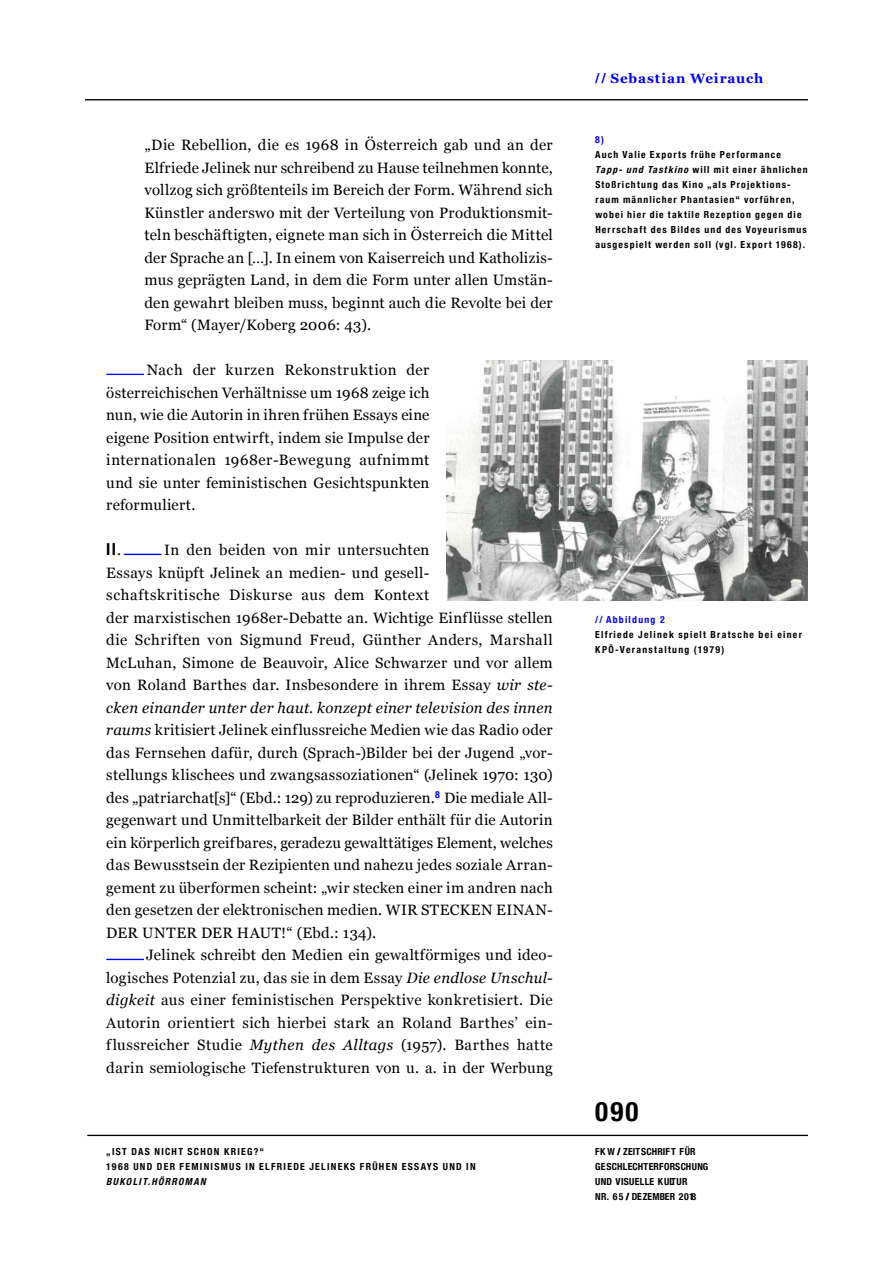
<style>
.page{position:relative;width:893px;height:1263px;background:#fff}
.page>*{position:absolute;margin:0;border:0;box-sizing:border-box;transform-origin:0 0}
.t1{font:700 condensed 27px "Helvetica Neue";color:#000}
.t2{font:700 condensed 16.5px "Helvetica Neue";color:#000}
.t3{font:15px/22.5px "Georgia";letter-spacing:.02em;color:#000;text-align:justify}
.t4{font:700 13.5px "Georgia";letter-spacing:.06em;color:#00f}
.t5{font:700 condensed 9.75px/15px "Helvetica Neue";letter-spacing:.115em;color:#000}
.t6{font:700 condensed 9.75px/15px "Helvetica Neue";letter-spacing:.135em;color:#000}
.t7{font:700 condensed 9.75px/15px "Helvetica Neue";letter-spacing:.025em;color:#000}
.t8{font:italic 700 condensed 9.75px "Helvetica Neue";color:#000}
.t9{font:700 condensed 9.75px "Helvetica Neue";letter-spacing:.13em;color:#00f}
.s1{font-family:"Georgia";font-weight:400;font-stretch:normal;font-size:15px}
.s2{font-style:italic}
.s3{font-family:"Helvetica Neue";font-stretch:condensed}
</style>
<div class="page">
<hr style="left:85px;top:99px;width:723px;height:1px;background:#000">
<hr style="left:87px;top:1135px;width:721px;height:1px;background:#000">
<hr style="left:106px;top:374px;width:38px;height:1px;background:#00f">
<hr style="left:124px;top:554px;width:37px;height:1px;background:#00f">
<hr style="left:106px;top:959px;width:38px;height:1px;background:#00f">
<img style="left:446px;top:360px;width:362px;height:240px">
<p class="t3" style="left:145px;top:133px;width:410px">„Die Rebellion, die es 1968 in Österreich gab und an der Elfriede Jelinek nur schreibend zu Hause teilnehmen konnte, vollzog sich größtenteils im Bereich der Form. Während sich Künstler anderswo mit der Verteilung von Produktionsmit&shy;teln beschäftigten, eignete man sich in Österreich die Mittel der Sprache an […]. In einem von Kaiserreich und Katholizis&shy;mus geprägten Land, in dem die Form unter allen Umstän&shy;den gewahrt bleiben muss, beginnt auch die Revolte bei der Form“ (Mayer/Koberg 2006: 43).</p>
<p class="t3" style="left:106px;top:358px;width:325px;text-indent:41px">Nach der kurzen Rekonstruktion der österreichischen Verhältnisse um 1968 zeige ich nun, wie die Autorin in ihren frühen Essays eine eigene Position entwirft, indem sie Impulse der internationalen 1968er-Bewegung aufnimmt und sie unter feministischen Gesichtspunkten reformuliert.</p>
<p class="t2" style="left:106px;top:535px;width:16px">II<span class="s1">.</span></p>
<p class="t3" style="left:106px;top:538px;width:448px;text-align:left;text-indent:58px">In den beiden von mir untersuchten<br>Essays knüpft Jelinek an medien- und gesell-<br>schaftskritische Diskurse aus dem Kontext<br>der marxistischen 1968er-Debatte an. Wichtige Einflüsse stellen die Schriften von Sigmund Freud, Günther Anders, Marshall McLuhan, Simone de Beauvoir, Alice Schwarzer und vor allem von Roland Barthes dar. Insbesondere in ihrem Essay <span class="s2">wir ste&shy;cken einander unter der haut. konzept einer television des innen raums</span> kritisiert Jelinek einflussreiche Medien wie das Radio oder das Fernsehen dafür, durch (Sprach-)Bilder bei der Jugend „vor&shy;stellungs klischees und zwangsassoziationen“ (Jelinek 1970: 130) des „patriarchat[s]“ (Ebd.: 129) zu reproduzieren.<sup>8</sup> Die mediale All&shy;gegenwart und Unmittelbarkeit der Bilder enthält für die Autorin ein körperlich greifbares, geradezu gewalttätiges Element, welches das Bewusstsein der Rezipienten und nahezu jedes soziale Arran&shy;gement zu überformen scheint: „wir stecken einer im andren nach den gesetzen der elektronischen medien. WIR STECKEN EINAN-DER UNTER DER HAUT!“ (Ebd.: 134).</p>
<p class="t3" style="left:106px;top:943px;width:448px;text-indent:40px">Jelinek schreibt den Medien ein gewaltförmiges und ideo&shy;logisches Potenzial zu, das sie in dem Essay <span class="s2">Die endlose Unschul&shy;digkeit</span> aus einer feministischen Perspektive konkretisiert. Die Autorin orientiert sich hierbei stark an Roland Barthes’ ein&shy;flussreicher Studie <span class="s2">Mythen des Alltags</span> (1957). Barthes hatte darin semiologische Tiefenstrukturen von u. a. in der Werbung</p>
<p class="t6" style="left:106px;top:1143px;width:371px">„IST DAS NICHT SCHON KRIEG?“<br>1968 UND DER FEMINISMUS IN ELFRIEDE JELINEKS FRÜHEN ESSAYS UND IN</p>
<p class="t8" style="left:106px;top:1173px;width:104px">BUKOLIT.HÖRROMAN</p>
<p class="t4" style="left:595px;top:68px;width:169px"><span class="s3">//</span> Sebastian Weirauch</p>
<p class="t9" style="left:595px;top:131px;width:10px">8)</p>
<p class="t5" style="left:595px;top:146px;width:214px">Auch Valie Exports frühe Performance <span class="s2">Tapp- und Tastkino</span> will mit einer ähnlichen Stoßrichtung das Kino „als Projektions&shy;raum männlicher Phantasien“ vorführen, wobei hier die taktile Rezeption gegen die Herrschaft des Bildes und des Voyeurismus ausgespielt werden soll (vgl. Export 1968).</p>
<p class="t9" style="left:595px;top:611px;width:71px">// Abbildung 2</p>
<p class="t5" style="left:595px;top:626px;width:208px">Elfriede Jelinek spielt Bratsche bei einer<br>KPÖ-Veranstaltung (1979)</p>
<h1 class="t1" style="left:595px;top:1089px;width:45px">090</h1>
<p class="t7" style="left:595px;top:1143px;width:115px">FK W / ZEITSCHRIF T FÜR<br>GESCHLECHTERFORSCHUNG<br>UND VISUELLE KULTUR<br>NR. 65 / DEZEMBER 2018</p>
</div>
